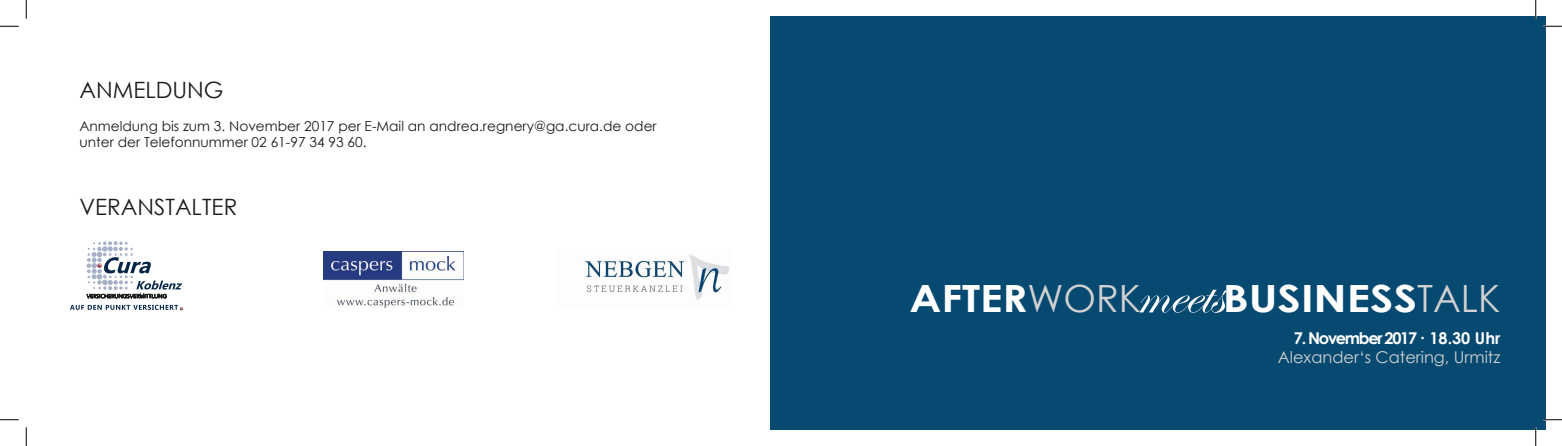
<style>
.page{position:relative;width:1562px;height:446px;background:#fff}
.page>*{position:absolute;margin:0;border:0;box-sizing:border-box;transform-origin:0 0}
.t1{font:700 37.5px "Century Gothic";color:#fff;scale:1.15 1}
.t2{font:22.5px "Century Gothic";color:#1d1d1b}
.t3{font:19.5px "Futura";color:#1d1d1b}
.t4{font:16.25px "Century Gothic";color:#d1d1d1}
.t5{font:700 16.25px "Century Gothic";letter-spacing:-.08em;color:#fff}
.t6{font:13.75px/16.5px "Century Gothic";color:#1d1d1b}
.s1{font-weight:400;color:#d1d1d1}
.s2{font-family:"Edwardian Script ITC";font-weight:400;font-size:62.5px}
</style>
<div class="page">
<div style="left:770px;top:16px;width:776px;height:414px;background:#064971"></div>
<img style="left:585px;top:255px;width:144px;height:45px">
<img style="left:324px;top:251px;width:139px;height:57px">
<svg style="left:70px;top:241px;width:113px;height:69px"></svg>
<svg style="left:0;top:25px;width:19px;height:2px"></svg>
<svg style="left:1543px;top:25px;width:19px;height:2px"></svg>
<svg style="left:0;top:419px;width:19px;height:1px"></svg>
<svg style="left:1543px;top:419px;width:19px;height:1px"></svg>
<svg style="left:25px;top:0;width:2px;height:19px"></svg>
<svg style="left:25px;top:427px;width:2px;height:19px"></svg>
<svg style="left:1535px;top:0;width:1px;height:19px"></svg>
<svg style="left:1535px;top:427px;width:1px;height:19px"></svg>
<h2 class="t2" style="left:79px;top:74px;width:146px">ANMELDUNG</h2>
<p class="t6" style="left:79px;top:117px;width:579px">Anmeldung bis zum 3. November 2017 per E-Mail an andrea.regnery@ga.cura.de oder unter der Telefonnummer 02 61-97 34 93 60.</p>
<h3 class="t3" style="left:70px;top:110px;width:125px">AnmelDUnG</h3>
<h2 class="t2" style="left:79px;top:191px;width:159px">VERANSTALTER</h2>
<h3 class="t3" style="left:70px;top:206px;width:132px">VerAnstAlter</h3>
<h1 class="t1" style="left:909px;top:270px;width:515px">AFTER<span class="s1">WORK</span><span class="s2">meets</span>BUSINESS<span class="s1">TALK</span></h1>
<p class="t5" style="left:1294px;top:326px;width:208px">7. November 2017 . 18.30 Uhr</p>
<p class="t4" style="left:1278px;top:346px;width:224px">Alexander‘s Catering, Urmitz</p>
</div>
